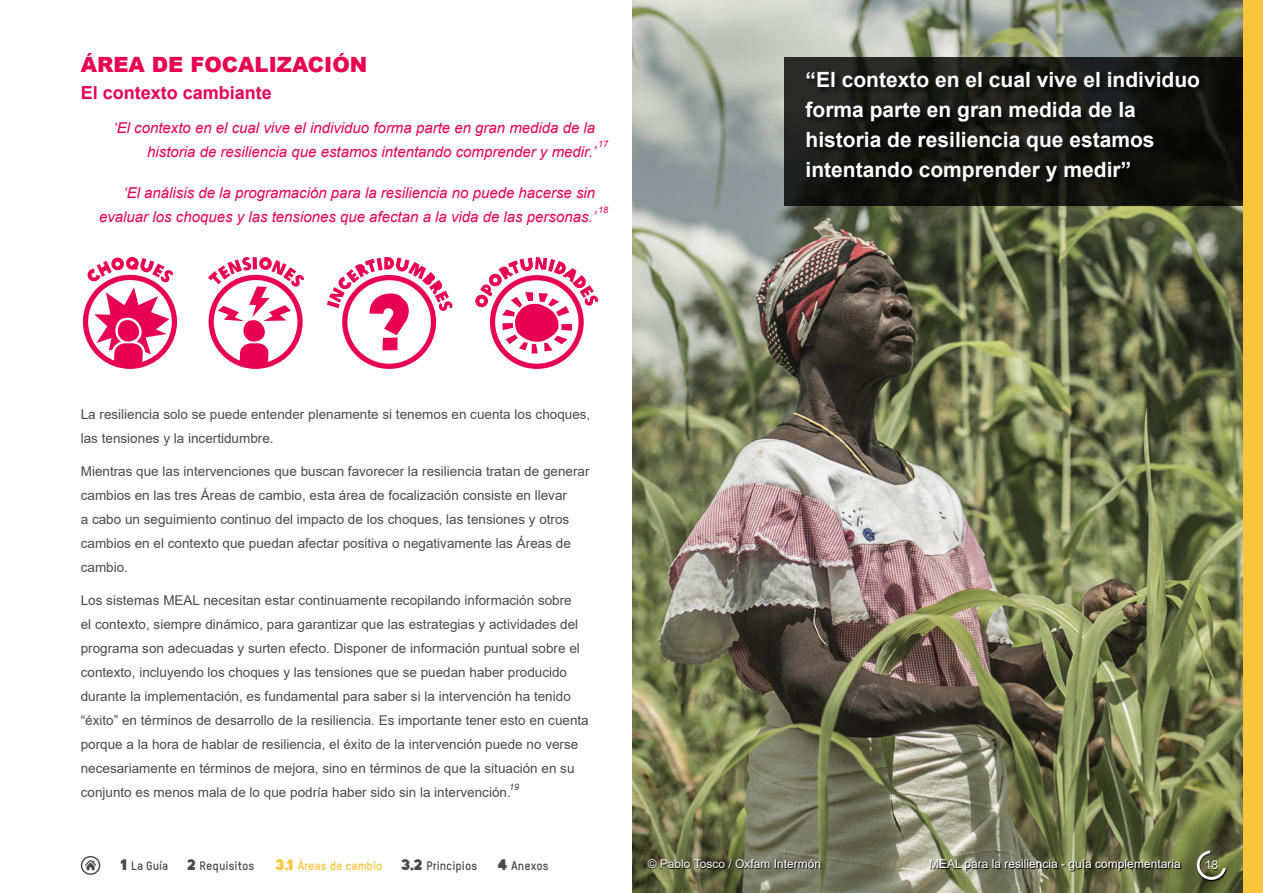
<style>
.page{position:relative;width:1263px;height:893px;background:#fff}
.page>*{position:absolute;margin:0;border:0;box-sizing:border-box;transform-origin:0 0}
.t1{font:700 21px/30px "Arial";color:#fff}
.t2{font:900 21px "Arial";color:#e80052}
.t3{font:700 18px "Arial";color:#e80052}
.t4{font:italic 15px/24px "Arial";color:#e80052;text-align:right}
.t5{font:13.5px/24px "Arial";color:#4a4a4d}
.t6{font:12px "Arial";color:#fff}
.t7{font:700 12px "Oxfam TSTARPRO";color:#fac43b}
.t8{font:700 12px "Oxfam TSTARPRO";color:#4a4a4d}
.t9{font:italic 9px "Arial";color:#e80052}
.t10{font:italic 9px "Arial";color:#4a4a4d}
.s1{font-family:"Oxfam Global Headline";font-weight:400;font-size:15px}
.s2{font-family:"Oxfam Global Headline";font-weight:400;font-size:15px;color:#4a4a4d}
.s3{color:#4a4a4d}
</style>
<div class="page">
<img style="left:632px;top:0;width:612px;height:893px">
<svg style="left:784px;top:57px;width:460px;height:148px;background:#181914"></svg>
<div style="left:804px;top:71px;width:403px;height:118px;background:#000;opacity:.75"></div>
<svg style="left:648px;top:860px;width:173px;height:9px;background:#474a35"></svg>
<svg style="left:1196px;top:850px;width:31px;height:31px"></svg>
<svg style="left:1197px;top:850px;width:29px;height:30px"></svg>
<svg style="left:930px;top:860px;width:251px;height:12px;background:#585b41"></svg>
<div style="left:1244px;top:0;width:19px;height:893px;background:#fac43b"></div>
<svg style="left:1206px;top:861px;width:13px;height:10px"></svg>
<svg style="left:208px;top:257px;width:96px;height:112px"></svg>
<svg style="left:83px;top:257px;width:94px;height:112px"></svg>
<svg style="left:327px;top:257px;width:125px;height:112px"></svg>
<svg style="left:475px;top:257px;width:123px;height:112px"></svg>
<svg style="left:81px;top:856px;width:19px;height:19px"></svg>
<h1 class="t2" style="left:81px;top:49px;width:288px">ÁREA DE FOCALIZACIÓN</h1>
<h2 class="t3" style="left:81px;top:80px;width:193px">El contexto cambiante</h2>
<p class="t4" style="left:113px;top:116px;width:484px">‘El contexto en el cual vive el individuo forma parte en gran medida de la historia de resiliencia que estamos intentando comprender y medir.’</p>
<p class="t4" style="left:99px;top:181px;width:498px">‘El análisis de la programación para la resiliencia no puede hacerse sin evaluar los choques y las tensiones que afectan a la vida de las personas.’</p>
<p class="t9" style="left:598px;top:138px;width:12px">17</p>
<p class="t9" style="left:598px;top:204px;width:12px">18</p>
<h1 class="t1" style="left:805px;top:65px;width:396px">“El contexto en el cual vive el individuo forma parte en gran medida de la historia de resiliencia que estamos intentando comprender y medir”</h1>
<p class="t5" style="left:81px;top:402px;width:511px">La resiliencia solo se puede entender plenamente si tenemos en cuenta los choques, las tensiones y la incertidumbre.</p>
<p class="t5" style="left:81px;top:459px;width:510px">Mientras que las intervenciones que buscan favorecer la resiliencia tratan de generar cambios en las tres Áreas de cambio, esta área de focalización consiste en llevar<br>a cabo un seguimiento continuo del impacto de los choques, las tensiones y otros cambios en el contexto que puedan afectar positiva o negativamente las Áreas de cambio.</p>
<p class="t5" style="left:81px;top:588px;width:509px">Los sistemas MEAL necesitan estar continuamente recopilando información sobre<br>el contexto, siempre dinámico, para garantizar que las estrategias y actividades del programa son adecuadas y surten efecto. Disponer de información puntual sobre el contexto, incluyendo los choques y las tensiones que se puedan haber producido durante la implementación, es fundamental para saber si la intervención ha tenido “éxito” en términos de desarrollo de la resiliencia. Es importante tener esto en cuenta porque a la hora de hablar de resiliencia, el éxito de la intervención puede no verse necesariamente en términos de mejora, sino en términos de que la situación en su conjunto es menos mala de lo que podría haber sido sin la intervención.</p>
<p class="t10" style="left:509px;top:781px;width:12px">19</p>
<p class="t8" style="left:121px;top:857px;width:135px"><span class="s1">1</span> La Guía <span class="s1">2</span> Requisitos</p>
<p class="t7" style="left:276px;top:857px;width:203px"><span class="s1">3.1</span> Áreas de cambio <span class="s2">3.2</span> <span class="s3">Principios</span></p>
<p class="t8" style="left:498px;top:857px;width:53px"><span class="s1">4</span> Anexos</p>
<p class="t6" style="left:648px;top:856px;width:175px">© Pablo Tosco / Oxfam Intermón</p>
<p class="t6" style="left:929px;top:856px;width:253px">MEAL para la resiliencia - guía complementaria</p>
<p class="t6" style="left:1205px;top:857px;width:15px">18</p>
</div>
